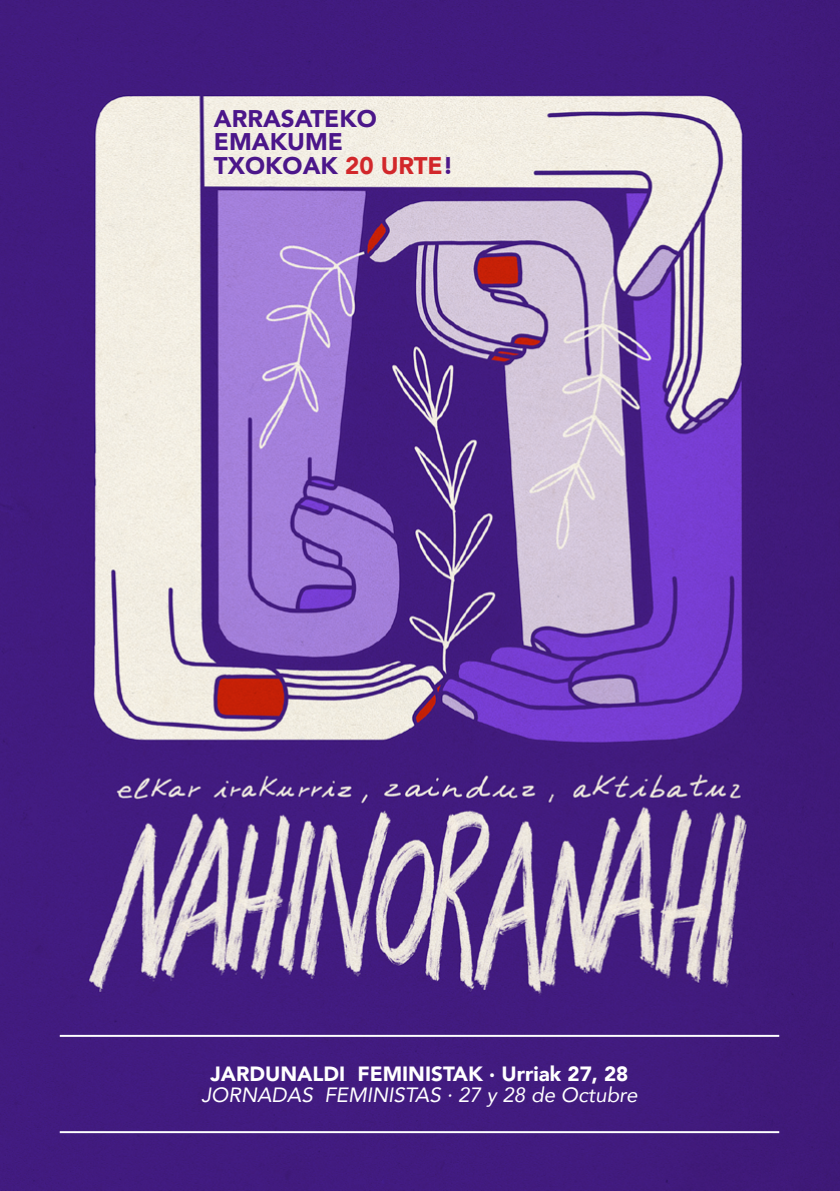
<style>
.page{position:relative;width:840px;height:1191px;background:#fff}
.page>*{position:absolute;margin:0;border:0;box-sizing:border-box;transform-origin:0 0}
.t1{font:900 24px/23.6px "Avenir";color:#4b168a}
.t2{font:italic 20.6px "Avenir";color:#fff}
.t3{font:900 20.6px "Avenir";color:#fff}
.s1{color:#d2272a}
</style>
<div class="page">
<img style="left:0;top:0;width:839px;height:1191px">
<hr style="left:60px;top:1035px;width:718px;height:1px;background:#fff">
<hr style="left:60px;top:1131px;width:718px;height:2px;background:#fff">
<p class="t1" style="left:214px;top:106px;width:241px">ARRASATEKO<br>EMAKUME<br>TXOKOAK <span class="s1">20 URTE</span>!</p>
<p class="t3" style="left:210px;top:1056px;width:419px">JARDUNALDI FEM INISTAK · URRIAK 27, 28</p>
<p class="t2" style="left:201px;top:1082px;width:437px">Jornadas feministas · 27 y 28 de Octubre</p>
</div>
